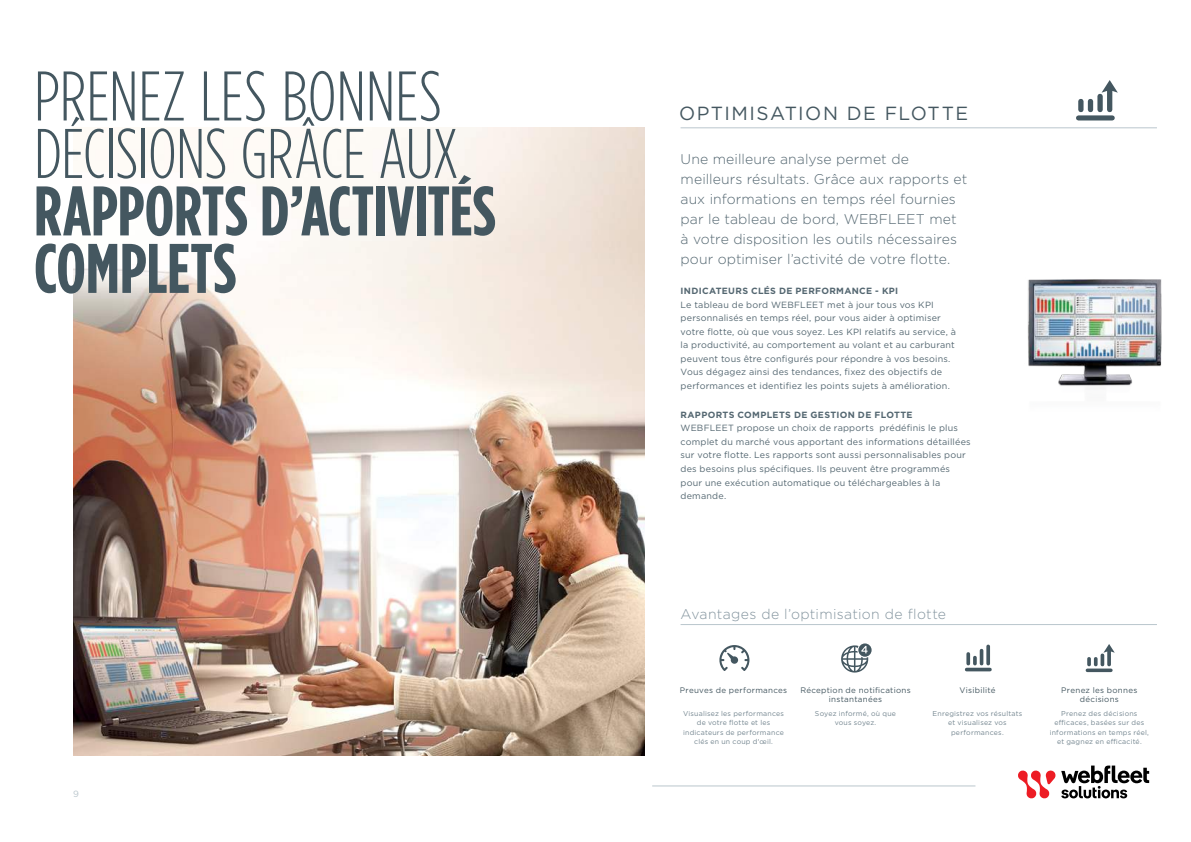
<style>
.page{position:relative;width:1191px;height:842px;background:#fff}
.page>*{position:absolute;margin:0;border:0;box-sizing:border-box;transform-origin:0 0}
.t1{font:300 70px "Gotham Condensed";color:#445760}
.t2{font:700 70px/57.5px "Gotham Condensed";color:#445760}
.t3{font:19px "Gotham";color:#445760}
.t4{font:300 14px/20px "Gotham";letter-spacing:.005em;color:#546771}
.t5{font:300 14px "Gotham";letter-spacing:.025em;color:#83949e}
.t6{font:9px/13.5px "Gotham";letter-spacing:.02em;color:#546771}
.t7{font:700 9px "Gotham";letter-spacing:.035em;color:#546771}
.t8{font:9px "Gotham";color:#bac6cd}
.t9{font:8px/9px "Gotham";letter-spacing:.035em;color:#445760;text-align:center}
.t10{font:7px/9.5px "Gotham";letter-spacing:.03em;color:#73858f;text-align:center}
</style>
<div class="page">
<hr style="left:652px;top:786px;width:323px;height:1px;background:#bac6cd">
<svg style="left:1018px;top:765px;width:131px;height:34px"></svg>
<div style="left:1132px;top:796px;width:26px;height:30px;background:#fff"></div>
<img style="left:73px;top:128px;width:571px;height:627px">
<hr style="left:680px;top:128px;width:477px;height:1px;background:#bac6cd">
<hr style="left:680px;top:624px;width:477px;height:1px;background:#bac6cd">
<svg style="left:1101px;top:80px;width:16px;height:32px"></svg>
<div style="left:1076px;top:115px;width:38px;height:6px;background:#445760;border-radius:3px"></div>
<div style="left:1097px;top:94px;width:5px;height:18px;background:#445760;border-radius:3px"></div>
<div style="left:1078px;top:99px;width:5px;height:13px;background:#445760;border-radius:3px"></div>
<div style="left:1087px;top:99px;width:6px;height:13px;background:#445760;border-radius:3px"></div>
<svg style="left:719px;top:645px;width:30px;height:26px"></svg>
<svg style="left:841px;top:643px;width:30px;height:30px"></svg>
<svg style="left:966px;top:652px;width:4px;height:13px"></svg>
<svg style="left:973px;top:656px;width:3px;height:9px"></svg>
<svg style="left:979px;top:649px;width:4px;height:16px"></svg>
<svg style="left:986px;top:645px;width:4px;height:20px"></svg>
<hr style="left:965px;top:668px;width:26px;height:3px;background:#445760;border-radius:2px">
<svg style="left:1103px;top:644px;width:11px;height:22px"></svg>
<svg style="left:1085px;top:668px;width:27px;height:4px"></svg>
<svg style="left:1100px;top:653px;width:4px;height:13px"></svg>
<svg style="left:1087px;top:657px;width:10px;height:9px"></svg>
<img style="left:1027px;top:279px;width:135px;height:107px">
<h1 class="t1" style="left:34px;top:55px;width:409px">PRENEZ LES BONNES</h1>
<h1 class="t1" style="left:34px;top:113px;width:425px">DÉCISIONS GRÂCE AUX</h1>
<h1 class="t2" style="left:34px;top:183px;width:463px">RAPPORTS D’ACTIVITÉS<br>COMPlETS</h1>
<p class="t8" style="left:73px;top:789px;width:7px">9</p>
<h2 class="t3" style="left:679px;top:102px;width:31px">Optimisatio</h2>
<h2 class="t3" style="left:823px;top:102px;width:38px">n de</h2>
<h2 class="t3" style="left:884px;top:102px;width:15px">flotte</h2>
<p class="t4" style="left:680px;top:150px;width:288px">Une meilleure analyse permet de meilleurs résultats. Grâce aux rapports et aux informations en temps réel fournies par le tableau de bord, WEBFLEET met à votre disposition les outils nécessaires pour optimiser l’activité de votre flotte.</p>
<p class="t7" style="left:680px;top:285px;width:6px">INDI</p>
<p class="t7" style="left:702px;top:285px;width:14px">CATE</p>
<p class="t7" style="left:728px;top:285px;width:75px">URS CLÉS DE PER</p>
<p class="t7" style="left:815px;top:285px;width:15px">FORMAN</p>
<p class="t7" style="left:859px;top:285px;width:29px">CE - KPI</p>
<p class="t6" style="left:680px;top:298px;width:277px">Le tableau de bord WEBFLEET met à jour tous vos KPI personnalisés en temps réel, pour vous aider à optimiser votre flotte, où que vous soyez. Les KPI relatifs au service, à la productivité, au comportement au volant et au carburant peuvent tous être configurés pour répondre à vos besoins.<br>Vous dégagez ainsi des tendances, fixez des objectifs de performances et identifiez les points sujets à amélioration.</p>
<p class="t7" style="left:680px;top:409px;width:233px">RAPPORTS COMPLETS DE G ESTION DE FLOTTE</p>
<p class="t6" style="left:680px;top:421px;width:292px">WEBFLEET propose un choix de rapports prédéfinis le plus complet du marché vous apportant des informations détaillées sur votre flotte. Les rapports sont aussi personnalisables pour des besoins plus spécifiques. Ils peuvent être programmés pour une exécution automatique ou téléchargeables à la demande.</p>
<h3 class="t5" style="left:680px;top:608px;width:267px">Avantages de l’optimisation de flotte</h3>
<p class="t9" style="left:680px;top:685px;width:109px">Preuves de performances</p>
<p class="t9" style="left:800px;top:685px;width:112px">Réception de notifications instantanées</p>
<p class="t9" style="left:959px;top:685px;width:37px">Visibilité</p>
<p class="t9" style="left:1061px;top:685px;width:78px">Prenez les bonnes décisions</p>
<p class="t10" style="left:683px;top:708px;width:102px">Visualisez les performances de votre flotte et les indicateurs de performance clés en un coup d'œil.</p>
<p class="t10" style="left:815px;top:708px;width:83px">Soyez informé, où que vous soyez.</p>
<p class="t10" style="left:932px;top:708px;width:91px">Enregistrez vos résultats et visualisez vos performances.</p>
<p class="t10" style="left:1049px;top:708px;width:101px">Prenez des décisions efÏcaces, basées sur des informations en temps réel, et gagnez en efÏcacité.</p>
</div>
